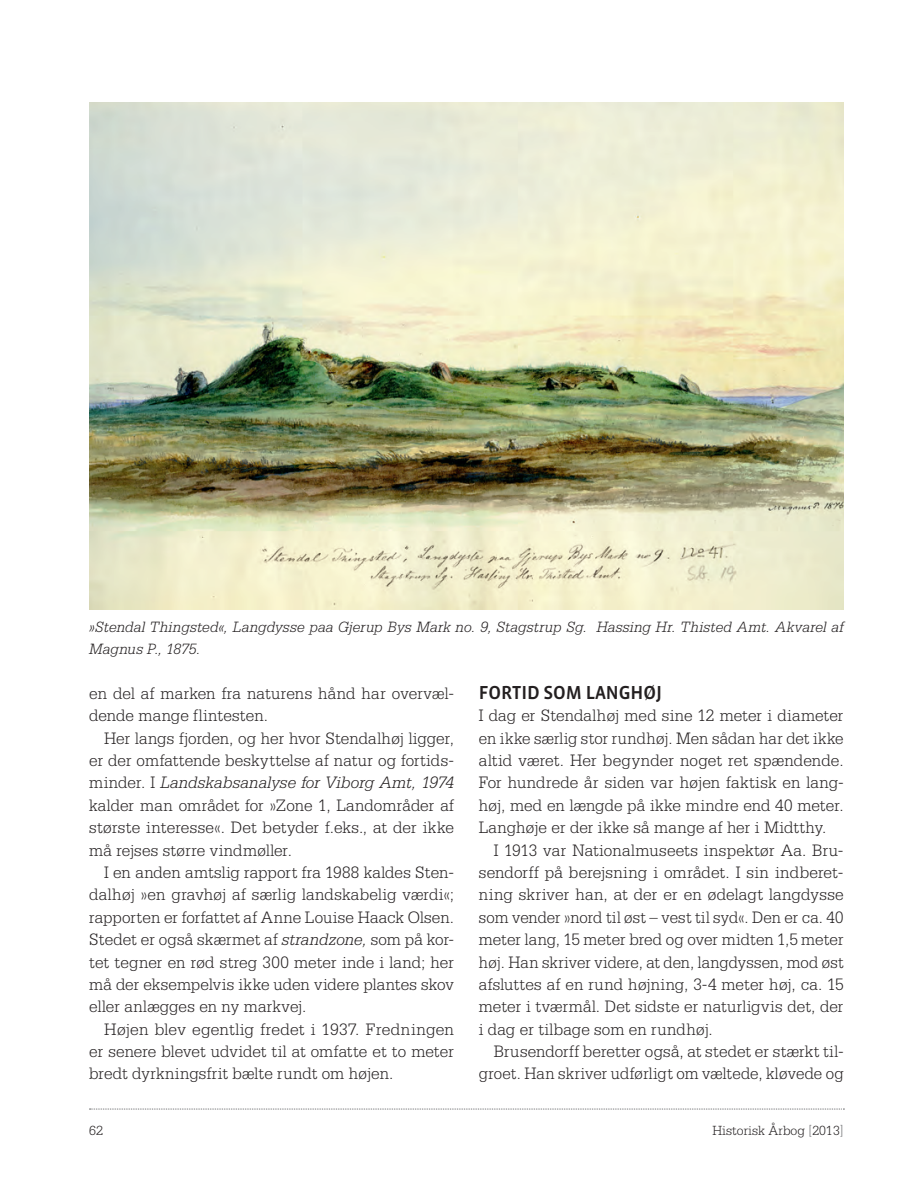
<style>
.page{position:relative;width:918px;height:1192px;background:#fff}
.page>*{position:absolute;margin:0;border:0;box-sizing:border-box;transform-origin:0 0}
.t1{font:500 19.25px "Vista Sans OT";color:#231f20}
.t2{font:300 17.5px/22.4px "Serifa";letter-spacing:.01em;color:#231f20;text-align:justify}
.t3{font:300 17.5px "Serifa";letter-spacing:.01em;color:#231f20;scale:.96 1}
.t4{font:300 17.5px "Serifa";letter-spacing:.01em;color:#231f20;scale:.95 1}
.t5{font:italic 300 15.75px/22.4px "Serifa";letter-spacing:.01em;color:#231f20}
.t6{font:300 14px "Serifa";letter-spacing:.005em;color:#231f20}
.s1{font-style:italic}
.s2{color:#6c6d70}
</style>
<div class="page">
<svg style="left:89px;top:1108px;width:755px;height:1px"></svg>
<img style="left:89px;top:102px;width:754px;height:507px">
<p class="t5" style="left:89px;top:615px;width:755px">»Stendal Thingsted«, Langdysse paa Gjerup Bys Mark no. 9, Stagstrup Sg. Hassing Hr. Thisted Amt. Akvarel af<br>Magnus P., 1875.</p>
<p class="t2" style="left:89px;top:681px;width:366px">en del af marken fra naturens hånd har overvæl&shy;dende mange flintesten.</p>
<p class="t2" style="left:89px;top:726px;width:366px;text-indent:15px">Her langs fjorden, og her hvor Stendalhøj ligger, er der omfattende beskyttelse af natur og fortids&shy;minder. I <span class="s1">Landskabsanalyse for Viborg Amt, 1974 </span>kalder man området for »Zone 1, Landområder af største interesse«. Det betyder f.eks., at der ikke må rejses større vindmøller.</p>
<p class="t2" style="left:89px;top:860px;width:366px;text-indent:15px">I en anden amtslig rapport fra 1988 kaldes Sten&shy;dalhøj »en gravhøj af særlig landskabelig værdi«; rapporten er forfattet af Anne Louise Haack Olsen.<br>Stedet er også skærmet af <span class="s1">strandzone,</span> som på kor&shy;tet tegner en rød streg 300 meter inde i land; her må der eksempelvis ikke uden videre plantes skov eller anlægges en ny markvej.</p>
<p class="t2" style="left:89px;top:1017px;width:366px;text-indent:15px">Højen blev egentlig fredet i 1937. Fredningen er senere blevet udvidet til at omfatte et to meter bredt dyrkningsfrit bælte rundt om højen.</p>
<p class="t1" style="left:479px;top:682px;width:21px">FORTID</p>
<p class="t1" style="left:543px;top:682px;width:14px">SOM</p>
<p class="t1" style="left:585px;top:682px;width:22px">LANGH</p>
<p class="t1" style="left:643px;top:682px;width:20px">ØJ</p>
<p class="t2" style="left:479px;top:704px;width:366px">I dag er Stendalhøj med sine 12 meter i diameter</p>
<p class="t3" style="left:479px;top:728px;width:381px">en ikke særlig stor rundhøj. Men sådan har det ikke</p>
<p class="t2" style="left:479px;top:748px;width:366px">altid været. Her begynder noget ret spændende.</p>
<p class="t2" style="left:479px;top:771px;width:366px">For hundrede år siden var højen faktisk en lang-</p>
<p class="t2" style="left:479px;top:793px;width:366px">høj, med en længde på ikke mindre end 40 meter.</p>
<p class="t2" style="left:479px;top:816px;width:349px">Langhøje er der ikke så mange af her i Midtthy.</p>
<p class="t2" style="left:493px;top:838px;width:351px">I 1913 var Nationalmuseets inspektør Aa. Bru-</p>
<p class="t2" style="left:479px;top:860px;width:366px">sendorff på berejsning i området. I sin indberet-</p>
<p class="t2" style="left:479px;top:883px;width:366px">ning skriver han, at der er en ødelagt langdysse</p>
<p class="t4" style="left:479px;top:907px;width:385px">som vender »nord til øst – vest til syd«. Den er ca. 40</p>
<p class="t3" style="left:479px;top:929px;width:381px">meter lang, 15 meter bred og over midten 1,5 meter</p>
<p class="t4" style="left:479px;top:951px;width:385px">høj. Han skriver videre, at den, langdyssen, mod øst</p>
<p class="t2" style="left:479px;top:972px;width:366px">afsluttes af en rund højning, 3-4 meter høj, ca. 15</p>
<p class="t2" style="left:479px;top:995px;width:366px">meter i tværmål. Det sidste er naturligvis det, der</p>
<p class="t2" style="left:479px;top:1017px;width:235px">i dag er tilbage som en rundhøj.</p>
<p class="t2" style="left:493px;top:1039px;width:351px">Brusendorff beretter også, at stedet er stærkt til-</p>
<p class="t3" style="left:479px;top:1063px;width:381px">groet. Han skriver udførligt om væltede, kløvede og</p>
<p class="t6" style="left:89px;top:1122px;width:15px">62</p>
<p class="t6" style="left:712px;top:1122px;width:133px">Historisk Årbog <span class="s2">[</span>2013<span class="s2">]</span></p>
</div>
